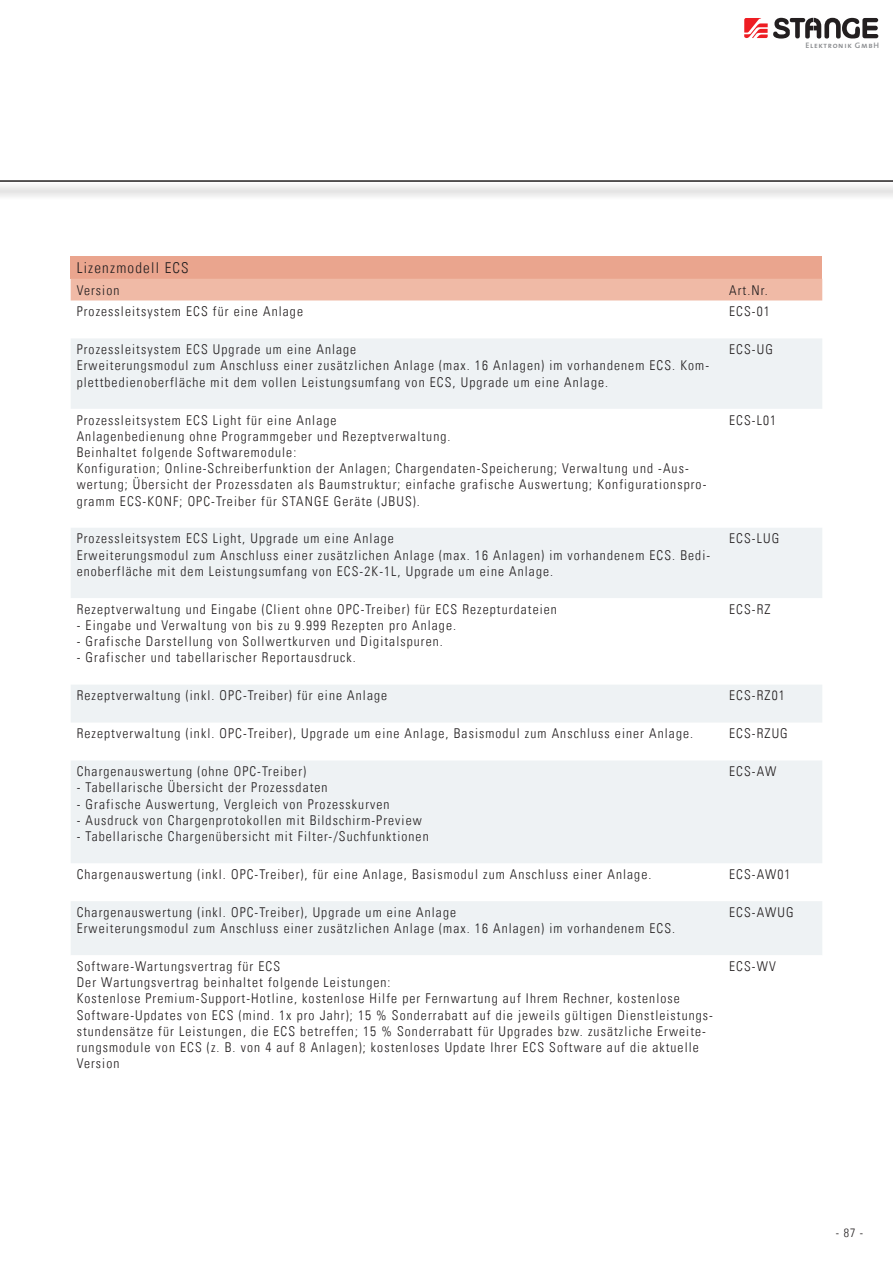
<style>
.page{position:relative;width:893px;height:1263px;background:#fff}
.page>*{position:absolute;margin:0;border:0;box-sizing:border-box;transform-origin:0 0}
.t1{font:300 condensed 15px "Univers LT";letter-spacing:.08em;color:#231f20}
.t2{font:300 condensed 13.5px/16.2px "Univers LT";letter-spacing:.08em;color:#231f20}
.t3{font:300 condensed 12px "Univers LT";color:#231f20}
.t4{font:7.95px "The Sans Semi Bold Caps";letter-spacing:.08em;color:#8a8c8f}
</style>
<div class="page">
<svg style="left:744px;top:18px;width:134px;height:21px"></svg>
<div style="left:71px;top:256px;width:751px;height:23px;background:#eaa58e"></div>
<div style="left:71px;top:279px;width:751px;height:21px;background:#f0baa6"></div>
<svg style="left:71px;top:339px;width:751px;height:616px;fill:#eef2f4"></svg>
<div style="left:0;top:183px;width:893px;height:17px;background:#efefef"></div>
<hr style="left:0;top:180px;width:893px;height:2px;background:#231f20">
<p class="t4" style="left:805px;top:38px;width:75px">Elektronik GmbH</p>
<p class="t1" style="left:77px;top:258px;width:114px">Lizenzmodell ECS</p>
<p class="t2" style="left:77px;top:282px;width:44px">Version</p>
<p class="t2" style="left:729px;top:282px;width:40px">Art.Nr.</p>
<p class="t2" style="left:77px;top:303px;width:228px">Prozessleitsystem ECS für eine Anlage</p>
<p class="t2" style="left:729px;top:303px;width:42px">ECS-01</p>
<p class="t2" style="left:77px;top:341px;width:281px">Prozessleitsystem ECS Upgrade um eine Anlage</p>
<p class="t2" style="left:77px;top:357px;width:634px">Erweiterungsmodul zum Anschluss einer zusätzlichen Anlage (max. 16 Anlagen) im vorhandenem ECS. Kom&shy;plettbedienoberfläche mit dem vollen Leistungsumfang von ECS, Upgrade um eine Anlage.</p>
<p class="t2" style="left:729px;top:341px;width:45px">ECS-UG</p>
<p class="t2" style="left:77px;top:412px;width:261px">Prozessleitsystem ECS Light für eine Anlage</p>
<p class="t2" style="left:77px;top:428px;width:375px">Anlagenbedienung ohne Programmgeber und Rezeptverwaltung.</p>
<p class="t2" style="left:77px;top:444px;width:221px">Beinhaltet folgende Softwaremodule:</p>
<p class="t2" style="left:77px;top:460px;width:631px">Konfiguration; Online-Schreiberfunktion der Anlagen; Chargendaten-Speicherung; Verwaltung und -Aus&shy;wertung; Übersicht der Prozessdaten als Baumstruktur; einfache grafische Auswertung; Konfigurationspro&shy;gramm ECS-KONF; OPC-Treiber für STANGE Geräte (JBUS).</p>
<p class="t2" style="left:77px;top:531px;width:319px">Prozessleitsystem ECS Light, Upgrade um eine Anlage</p>
<p class="t2" style="left:77px;top:547px;width:635px">Erweiterungsmodul zum Anschluss einer zusätzlichen Anlage (max. 16 Anlagen) im vorhandenem ECS. Bedi&shy;enoberfläche mit dem Leistungsumfang von ECS-2K-1L, Upgrade um eine Anlage.</p>
<p class="t2" style="left:77px;top:601px;width:482px">Rezeptverwaltung und Eingabe (Client ohne OPC-Treiber) für ECS Rezepturdateien</p>
<p class="t2" style="left:77px;top:617px;width:381px">- Eingabe und Verwaltung von bis zu 9.999 Rezepten pro Anlage.</p>
<p class="t2" style="left:77px;top:633px;width:368px">- Grafische Darstellung von Sollwertkurven und Digitalspuren.</p>
<p class="t2" style="left:77px;top:649px;width:281px">- Grafischer und tabellarischer Reportausdruck.</p>
<p class="t2" style="left:729px;top:412px;width:48px">ECS-L01</p>
<p class="t2" style="left:729px;top:531px;width:51px">ECS-LUG</p>
<p class="t2" style="left:729px;top:601px;width:43px">ECS-RZ</p>
<p class="t2" style="left:77px;top:687px;width:312px">Rezeptverwaltung (inkl. OPC-Treiber) für eine Anlage</p>
<p class="t2" style="left:729px;top:687px;width:57px">ECS-RZ01</p>
<p class="t2" style="left:77px;top:725px;width:618px">Rezeptverwaltung (inkl. OPC-Treiber), Upgrade um eine Anlage, Basismodul zum Anschluss einer Anlage.</p>
<p class="t2" style="left:729px;top:725px;width:60px">ECS-RZUG</p>
<p class="t2" style="left:77px;top:763px;width:231px">Chargenauswertung (ohne OPC-Treiber)</p>
<p class="t2" style="left:77px;top:779px;width:252px">- Tabellarische Übersicht der Prozessdaten</p>
<p class="t2" style="left:77px;top:796px;width:314px">- Grafische Auswertung, Vergleich von Prozesskurven</p>
<p class="t2" style="left:77px;top:812px;width:347px">- Ausdruck von Chargenprotokollen mit Bildschirm-Preview</p>
<p class="t2" style="left:77px;top:828px;width:353px">- Tabellarische Chargenübersicht mit Filter-/Suchfunktionen</p>
<p class="t2" style="left:729px;top:763px;width:49px">ECS-AW</p>
<p class="t2" style="left:77px;top:866px;width:576px">Chargenauswertung (inkl. OPC-Treiber), für eine Anlage, Basismodul zum Anschluss einer Anlage.</p>
<p class="t2" style="left:729px;top:866px;width:63px">ECS-AW01</p>
<p class="t2" style="left:77px;top:904px;width:381px">Chargenauswertung (inkl. OPC-Treiber), Upgrade um eine Anlage</p>
<p class="t2" style="left:77px;top:920px;width:600px">Erweiterungsmodul zum Anschluss einer zusätzlichen Anlage (max. 16 Anlagen) im vorhandenem ECS.</p>
<p class="t2" style="left:729px;top:904px;width:66px">ECS-AWUG</p>
<p class="t2" style="left:77px;top:958px;width:205px">Software-Wartungsvertrag für ECS</p>
<p class="t2" style="left:77px;top:974px;width:315px">Der Wartungsvertrag beinhaltet folgende Leistungen:</p>
<p class="t2" style="left:77px;top:990px;width:638px">Kostenlose Premium-Support-Hotline, kostenlose Hilfe per Fernwartung auf Ihrem Rechner, kostenlose Software-Updates von ECS (mind. 1x pro Jahr); 15 % Sonderrabatt auf die jeweils gültigen Dienstleistungs&shy;stundensätze für Leistungen, die ECS betreffen; 15 % Sonderrabatt für Upgrades bzw. zusätzliche Erweite&shy;rungsmodule von ECS (z. B. von 4 auf 8 Anlagen); kostenloses Update Ihrer ECS Software auf die aktuelle Version</p>
<p class="t2" style="left:729px;top:958px;width:48px">ECS-WV</p>
<p class="t3" style="left:836px;top:1225px;width:29px">- 87 -</p>
</div>
